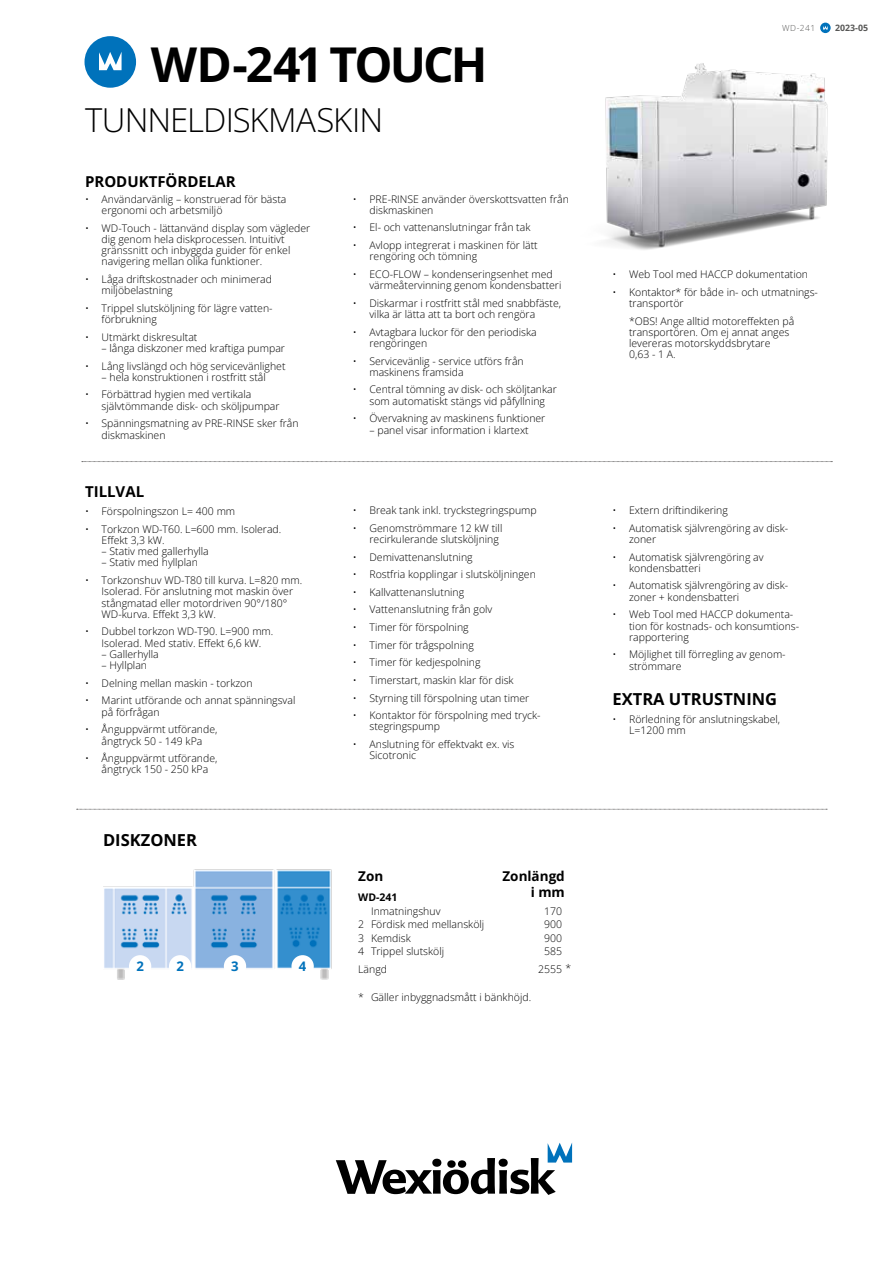
<style>
.page{position:relative;width:893px;height:1263px;background:#fff}
.page>*{position:absolute;margin:0;border:0;box-sizing:border-box;transform-origin:0 0}
.t1{font:700 48px "Open Sans";letter-spacing:-.06em;color:#000}
.t2{font:300 33px "Open Sans";letter-spacing:-.03em;color:#000}
.t3{font:700 16.5px "Open Sans";color:#000}
.t4{font:700 15px "Open Sans";color:#000}
.t5{font:700 13.5px "Open Sans";color:#000}
.t6{font:700 13.2px "Open Sans";color:#0072bb}
.t7{font:300 10.5px/11.2px "Open Sans";color:#000}
.t8{font:700 10.5px "Open Sans";color:#000}
.t9{font:700 8.85px "Open Sans";color:#575756}
.t10{font:300 8.4px "Open Sans";color:#575756}
</style>
<div class="page">
<img style="left:103px;top:869px;width:229px;height:111px">
<div style="left:85px;top:36px;width:51px;height:52px;background:#0072bb;border-radius:50%"></div>
<svg style="left:99px;top:52px;width:23px;height:18px"></svg>
<div style="left:820px;top:23px;width:11px;height:10px;background:#0072bb;border-radius:50%"></div>
<svg style="left:823px;top:26px;width:5px;height:4px"></svg>
<div style="left:129px;top:955px;width:22px;height:22px;background:#fff;border-radius:50%"></div>
<div style="left:169px;top:955px;width:22px;height:22px;background:#fff;border-radius:50%"></div>
<div style="left:224px;top:955px;width:22px;height:22px;background:#fff;border-radius:50%"></div>
<div style="left:291px;top:955px;width:23px;height:22px;background:#fff;border-radius:50%"></div>
<svg style="left:336px;top:1142px;width:236px;height:53px"></svg>
<img style="left:605px;top:63px;width:223px;height:187px">
<svg style="left:82px;top:461px;width:750px;height:1px"></svg>
<svg style="left:77px;top:809px;width:750px;height:1px"></svg>
<h1 class="t1" style="left:151px;top:32px;width:338px">WD-241 TOUCH</h1>
<h2 class="t2" style="left:85px;top:97px;width:300px">TUNNELDISKMASKIN</h2>
<h3 class="t4" style="left:85px;top:171px;width:152px">PRODUKTFÖRDELAR</h3>
<p class="t7" style="left:102px;top:193px;width:186px;text-indent:-17px">• Användarvänlig – konstruerad för bästa ergonomi och arbetsmiljö</p>
<p class="t7" style="left:102px;top:222px;width:210px;text-indent:-17px">• WD-Touch - lättanvänd display som vägleder dig genom hela diskprocessen. Intuitivt gränssnitt och inbyggda guider för enkel navigering mellan olika funktioner.</p>
<p class="t7" style="left:102px;top:273px;width:172px;text-indent:-17px">• Låga driftskostnader och minimerad miljöbelastning</p>
<p class="t7" style="left:102px;top:302px;width:172px;text-indent:-17px">• Trippel slutsköljning för lägre vatten&shy;förbrukning</p>
<p class="t7" style="left:85px;top:331px;width:114px">• Utmärkt diskresultat</p>
<p class="t7" style="left:102px;top:342px;width:185px">– långa diskzoner med kraftiga pumpar</p>
<p class="t7" style="left:85px;top:360px;width:202px">• Lång livslängd och hög servicevänlighet</p>
<p class="t7" style="left:102px;top:371px;width:166px">– hela konstruktionen i rostfritt stål</p>
<p class="t7" style="left:102px;top:389px;width:180px;text-indent:-17px">• Förbättrad hygien med vertikala självtömmande disk- och sköljpumpar</p>
<p class="t7" style="left:102px;top:418px;width:199px;text-indent:-17px">• Spänningsmatning av PRE-RINSE sker från diskmaskinen</p>
<h3 class="t4" style="left:85px;top:482px;width:61px">TILLVAL</h3>
<p class="t7" style="left:85px;top:505px;width:152px">• Förspolningszon L= 400 mm</p>
<p class="t7" style="left:102px;top:523px;width:181px;text-indent:-17px">• Torkzon WD-T60. L=600 mm. Isolerad.<br>Effekt 3,3 kW.</p>
<p class="t7" style="left:102px;top:545px;width:109px">– Stativ med gallerhylla</p>
<p class="t7" style="left:102px;top:557px;width:98px">– Stativ med hyllplan</p>
<p class="t7" style="left:102px;top:574px;width:202px;text-indent:-17px">• Torkzonshuv WD-T80 till kurva. L=820 mm.<br>Isolerad. För anslutning mot maskin över stångmatad eller motordriven 90°/180° WD-kurva. Effekt 3,3 kW.</p>
<p class="t7" style="left:85px;top:626px;width:190px;text-align:center">• Dubbel torkzon WD-T90. L=900 mm.<br>Isolerad. Med stativ. Effekt 6,6 kW.</p>
<p class="t7" style="left:102px;top:648px;width:59px">– Gallerhylla</p>
<p class="t7" style="left:102px;top:659px;width:47px">– Hyllplan</p>
<p class="t7" style="left:85px;top:677px;width:169px">• Delning mellan maskin - torkzon</p>
<p class="t7" style="left:102px;top:695px;width:195px;text-indent:-17px">• Marint utförande och annat spänningsval på förfrågan</p>
<p class="t7" style="left:85px;top:724px;width:134px;text-align:center">• Ånguppvärmt utförande, ångtryck 50 - 149 kPa</p>
<p class="t7" style="left:102px;top:752px;width:117px;text-indent:-17px">• Ånguppvärmt utförande, ångtryck 150 - 250 kPa</p>
<h3 class="t3" style="left:103px;top:828px;width:95px">DISKZONER</h3>
<p class="t6" style="left:136px;top:957px;width:9px">2</p>
<p class="t6" style="left:176px;top:957px;width:9px">2</p>
<p class="t6" style="left:231px;top:957px;width:9px">3</p>
<p class="t6" style="left:299px;top:957px;width:9px">4</p>
<p class="t7" style="left:369px;top:193px;width:201px;text-indent:-17px">• PRE-RINSE använder överskottsvatten från diskmaskinen</p>
<p class="t7" style="left:353px;top:222px;width:179px">• El- och vattenanslutningar från tak</p>
<p class="t7" style="left:369px;top:239px;width:170px;text-indent:-17px">• Avlopp integrerat i maskinen för lätt rengöring och tömning</p>
<p class="t7" style="left:369px;top:268px;width:193px;text-indent:-17px">• ECO-FLOW – kondenseringsenhet med värmeåtervinning genom kondensbatteri</p>
<p class="t7" style="left:369px;top:297px;width:193px;text-indent:-17px">• Diskarmar i rostfritt stål med snabbfäste, vilka är lätta att ta bort och rengöra</p>
<p class="t7" style="left:369px;top:326px;width:169px;text-indent:-17px">• Avtagbara luckor för den periodiska rengöringen</p>
<p class="t7" style="left:369px;top:355px;width:156px;text-indent:-17px">• Servicevänlig - service utförs från maskinens framsida</p>
<p class="t7" style="left:353px;top:384px;width:205px;text-align:center">• Central tömning av disk- och sköljtankar som automatiskt stängs vid påfyllning</p>
<p class="t7" style="left:353px;top:413px;width:194px">• Övervakning av maskinens funktioner</p>
<p class="t7" style="left:369px;top:424px;width:161px">– panel visar information i klartext</p>
<p class="t7" style="left:353px;top:504px;width:185px">• Break tank inkl. tryckstegringspump</p>
<p class="t7" style="left:369px;top:522px;width:134px;text-indent:-17px">• Genomströmmare 12 kW till recirkulerande slutsköljning</p>
<p class="t7" style="left:353px;top:551px;width:121px">• Demivattenanslutning</p>
<p class="t7" style="left:353px;top:568px;width:184px">• Rostfria kopplingar i slutsköljningen</p>
<p class="t7" style="left:353px;top:586px;width:113px">• Kallvattenanslutning</p>
<p class="t7" style="left:353px;top:604px;width:141px">• Vattenanslutning från golv</p>
<p class="t7" style="left:353px;top:621px;width:117px">• Timer för förspolning</p>
<p class="t7" style="left:353px;top:639px;width:122px">• Timer för trågspolning</p>
<p class="t7" style="left:353px;top:657px;width:129px">• Timer för kedjespolning</p>
<p class="t7" style="left:353px;top:674px;width:162px">• Timerstart, maskin klar för disk</p>
<p class="t7" style="left:353px;top:692px;width:178px">• Styrning till förspolning utan timer</p>
<p class="t7" style="left:369px;top:709px;width:173px;text-indent:-17px">• Kontaktor för förspolning med tryck&shy;stegringspump</p>
<p class="t7" style="left:369px;top:738px;width:146px;text-indent:-17px">• Anslutning för effektvakt ex. vis<br>Sicotronic</p>
<p class="t5" style="left:358px;top:867px;width:27px">Zon</p>
<p class="t5" style="left:502px;top:867px;width:64px">Zonlängd</p>
<p class="t8" style="left:358px;top:890px;width:41px">WD-241</p>
<p class="t5" style="left:531px;top:883px;width:36px">i mm</p>
<p class="t7" style="left:371px;top:905px;width:71px">Inmatningshuv</p>
<p class="t7" style="left:544px;top:905px;width:19px">170</p>
<p class="t7" style="left:358px;top:919px;width:128px">2 Fördisk med mellanskölj</p>
<p class="t7" style="left:544px;top:919px;width:19px">900</p>
<p class="t7" style="left:358px;top:932px;width:54px">3 Kemdisk</p>
<p class="t7" style="left:544px;top:932px;width:19px">900</p>
<p class="t7" style="left:358px;top:946px;width:87px">4 Trippel slutskölj</p>
<p class="t7" style="left:544px;top:946px;width:19px">585</p>
<p class="t7" style="left:358px;top:963px;width:30px">Längd</p>
<p class="t7" style="left:538px;top:963px;width:35px">2555 *</p>
<p class="t7" style="left:358px;top:992px;width:174px">* Gäller inbyggnadsmått i bänkhöjd.</p>
<p class="t10" style="left:782px;top:22px;width:35px">WD-241</p>
<p class="t9" style="left:835px;top:22px;width:34px">2023-05</p>
<p class="t7" style="left:612px;top:268px;width:197px">• Web Tool med HACCP dokumentation</p>
<p class="t7" style="left:629px;top:286px;width:190px;text-indent:-17px">• Kontaktor* för både in- och utmatnings&shy;transportör</p>
<p class="t7" style="left:629px;top:315px;width:167px">*OBS! Ange alltid motoreffekten på transportören. Om ej annat anges levereras motorskyddsbrytare<br>0,63 - 1 A.</p>
<p class="t7" style="left:612px;top:504px;width:117px">• Extern driftindikering</p>
<p class="t7" style="left:629px;top:522px;width:161px;text-indent:-17px">• Automatisk självrengöring av disk&shy;zoner</p>
<p class="t7" style="left:629px;top:551px;width:136px;text-indent:-17px">• Automatisk självrengöring av kondensbatteri</p>
<p class="t7" style="left:629px;top:580px;width:161px;text-indent:-17px">• Automatisk självrengöring av disk&shy;zoner + kondensbatteri</p>
<p class="t7" style="left:629px;top:609px;width:172px;text-indent:-17px">• Web Tool med HACCP dokumenta&shy;tion för kostnads- och konsumtions&shy;rapportering</p>
<p class="t7" style="left:629px;top:649px;width:158px;text-indent:-17px">• Möjlighet till förregling av genom&shy;strömmare</p>
<h3 class="t3" style="left:612px;top:688px;width:166px">EXTRA UTRUSTNING</h3>
<p class="t7" style="left:629px;top:713px;width:153px;text-indent:-17px">• Rörledning för anslutningskabel,<br>L=1200 mm</p>
</div>
